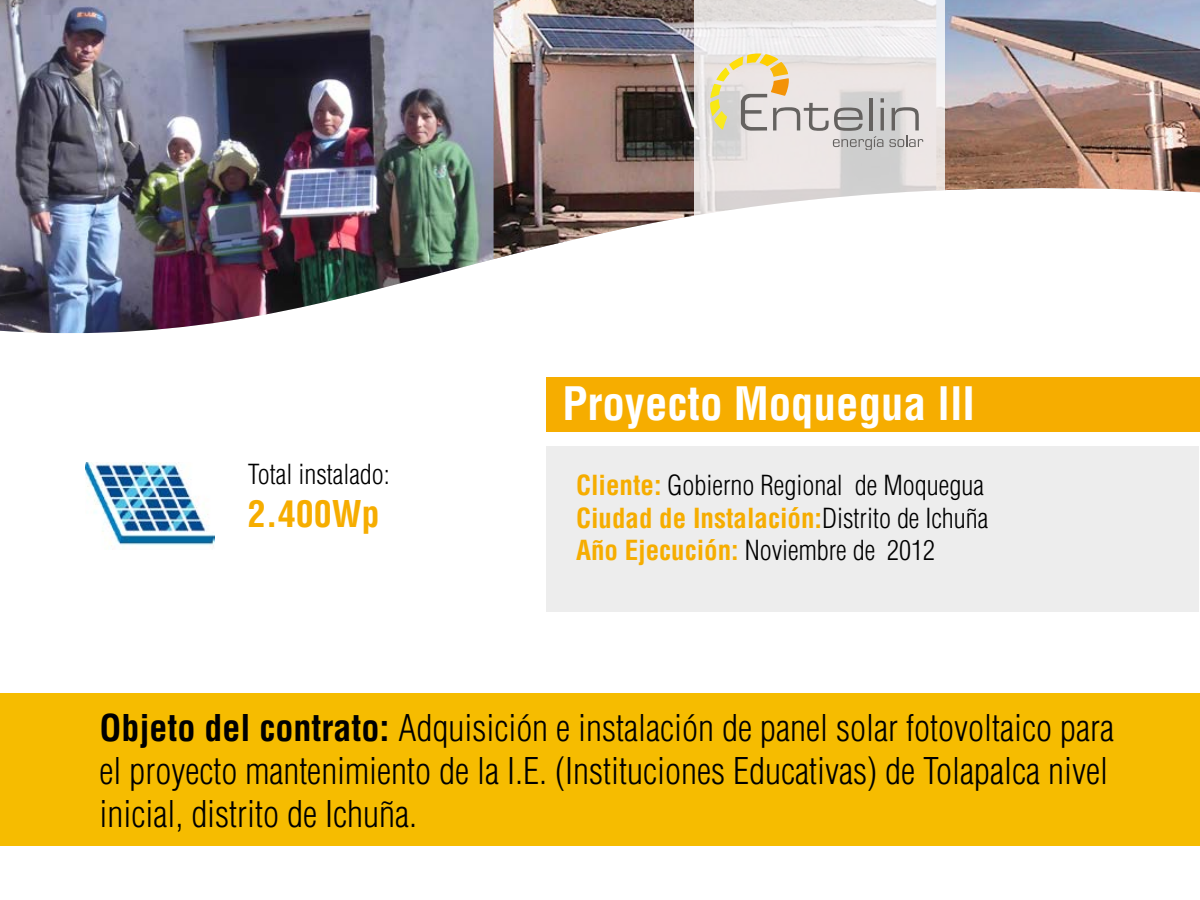
<style>
.page{position:relative;width:1200px;height:900px;background:#fff}
.page>*{position:absolute;margin:0;border:0;box-sizing:border-box;transform-origin:0 0}
.t1{font:700 condensed 45px "Helvetica CE";color:#fff}
.t2{font:300 condensed 36px/43.2px "Helvetica";color:#000}
.t3{font:700 condensed 36px "Helvetica";color:#f6ad00}
.t4{font:300 condensed 27px/32.4px "Helvetica";color:#000}
.s1{font-weight:700;color:#f6ad00}
.s2{font-weight:700}
</style>
<div class="page">
<div style="left:546px;top:447px;width:653px;height:165px;background:#ededed"></div>
<img style="left:0;top:0;width:494px;height:334px">
<img style="left:494px;top:0;width:200px;height:259px">
<img style="left:944px;top:0;width:256px;height:192px">
<svg style="left:694px;top:0;width:250px;height:216px"></svg>
<svg style="left:710px;top:54px;width:213px;height:96px;background:#d9d3c7"></svg>
<div style="left:0;top:694px;width:1200px;height:152px;background:#f6bc00"></div>
<div style="left:546px;top:377px;width:654px;height:55px;background:#f6ad00"></div>
<img style="left:85px;top:462px;width:130px;height:84px">
<p class="t4" style="left:248px;top:457px;width:143px">Total instalado:</p>
<p class="t3" style="left:248px;top:491px;width:133px">2.400Wp</p>
<p class="t1" style="left:563px;top:375px;width:414px">Proyecto Moquegua llI</p>
<p class="t4" style="left:576px;top:469px;width:414px"><span class="s1">Cliente:</span> Gobierno Regional de Moquegua<br><span class="s1">Ciudad de Instalación:</span>Distrito de Ichuña<br><span class="s1">Año Ejecución:</span> Noviembre de 2012</p>
<p class="t2" style="left:99px;top:706px;width:1016px"><span class="s2">Objeto del contrato:</span> Adquisición e instalación de panel solar fotovoltaico para el proyecto mantenimiento de la I.E. (Instituciones Educativas) de Tolapalca nivel inicial, distrito de Ichuña.</p>
</div>
